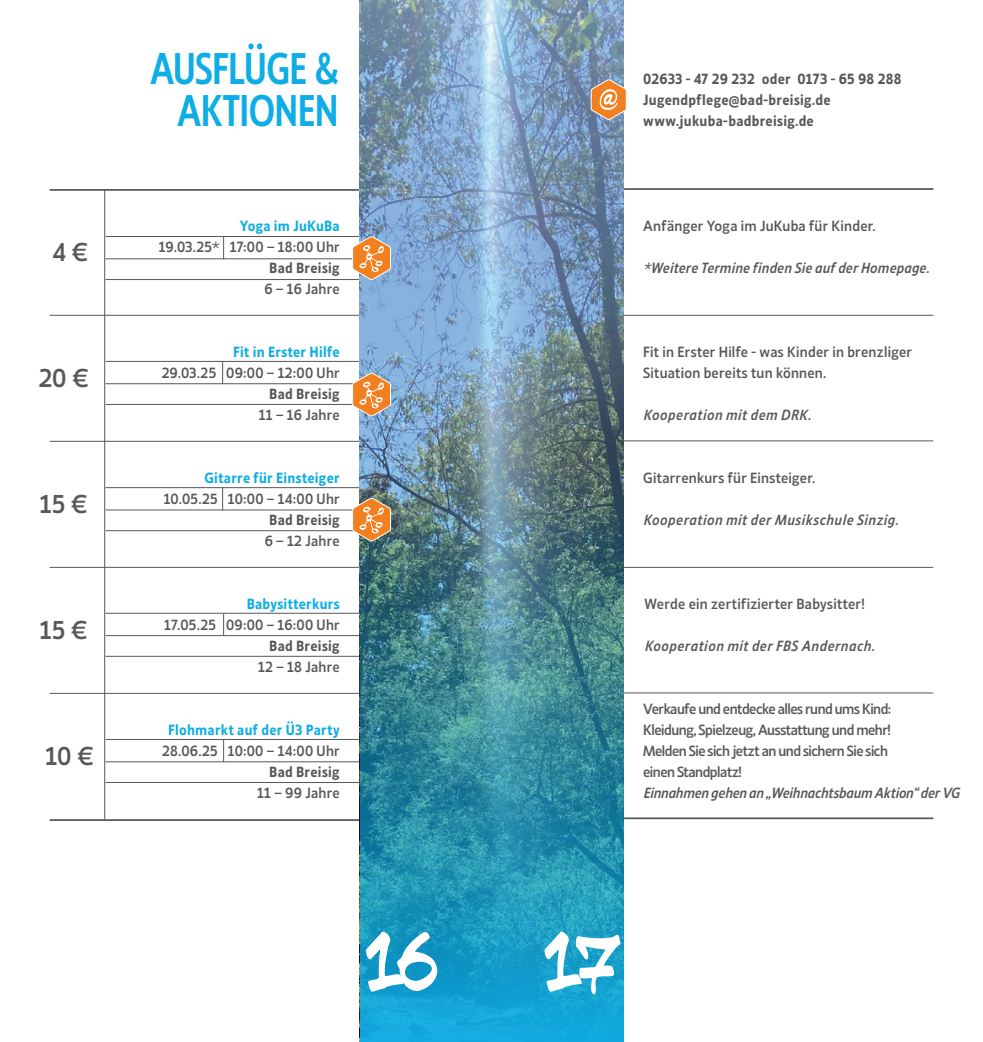
<style>
.page{position:relative;width:983px;height:1042px;background:#fff}
.page>*{position:absolute;margin:0;border:0;box-sizing:border-box;transform-origin:0 0}
.t1{font:84px "Subway Paris SC";color:#fff}
.t2{font:42px/42px "Ligurino Cd Rg";letter-spacing:-.015em;color:#0eade5;text-align:right}
.t3{font:24.5px "Ligurino Rg";color:#57585a}
.t4{font:14px/21px "Ligurino Rg";letter-spacing:.015em;color:#57585a}
.t5{font:700 14px/21px "Ligurino Rg";letter-spacing:.02em;color:#57585a}
.t6{font:14px/21px "Ligurino Rg";letter-spacing:-.035em;color:#57585a}
.t7{font:italic 14px "Ligurino Rg";letter-spacing:.015em;color:#57585a}
.t8{font:700 14px "Ligurino Rg";letter-spacing:.015em;color:#0eade5}
.t9{font:italic 14px "Ligurino Rg";letter-spacing:-.035em;color:#57585a}
.t10{font:italic 14px "Ligurino Rg";letter-spacing:-.005em;color:#57585a}
</style>
<div class="page">
<hr style="left:50px;top:315px;width:311px;height:1px;background:#57585a">
<hr style="left:622px;top:315px;width:311px;height:1px;background:#57585a">
<hr style="left:50px;top:189px;width:311px;height:2px;background:#57585a">
<hr style="left:622px;top:188px;width:311px;height:2px;background:#57585a">
<hr style="left:50px;top:441px;width:311px;height:1px;background:#57585a">
<hr style="left:622px;top:440px;width:311px;height:1px;background:#57585a">
<hr style="left:50px;top:567px;width:311px;height:1px;background:#57585a">
<hr style="left:622px;top:567px;width:311px;height:1px;background:#57585a">
<hr style="left:50px;top:693px;width:311px;height:1px;background:#57585a">
<hr style="left:622px;top:692px;width:311px;height:1px;background:#57585a">
<hr style="left:50px;top:819px;width:311px;height:2px;background:#57585a">
<hr style="left:622px;top:817px;width:311px;height:2px;background:#57585a">
<hr style="left:105px;top:236px;width:256px;height:1px;background:#57585a">
<hr style="left:105px;top:258px;width:256px;height:1px;background:#57585a">
<hr style="left:105px;top:279px;width:256px;height:1px;background:#57585a">
<svg style="left:223px;top:237px;width:1px;height:21px"></svg>
<hr style="left:105px;top:361px;width:256px;height:1px;background:#57585a">
<hr style="left:105px;top:383px;width:256px;height:1px;background:#57585a">
<hr style="left:105px;top:404px;width:256px;height:1px;background:#57585a">
<svg style="left:222px;top:362px;width:1px;height:21px"></svg>
<hr style="left:105px;top:487px;width:256px;height:1px;background:#57585a">
<hr style="left:105px;top:510px;width:256px;height:1px;background:#57585a">
<hr style="left:105px;top:530px;width:256px;height:1px;background:#57585a">
<svg style="left:222px;top:488px;width:1px;height:22px"></svg>
<hr style="left:105px;top:613px;width:256px;height:1px;background:#57585a">
<hr style="left:105px;top:635px;width:256px;height:1px;background:#57585a">
<hr style="left:105px;top:656px;width:256px;height:1px;background:#57585a">
<svg style="left:223px;top:614px;width:1px;height:21px"></svg>
<hr style="left:105px;top:739px;width:256px;height:1px;background:#57585a">
<hr style="left:105px;top:761px;width:256px;height:1px;background:#57585a">
<hr style="left:105px;top:782px;width:256px;height:1px;background:#57585a">
<svg style="left:223px;top:740px;width:1px;height:21px"></svg>
<hr style="left:104px;top:189px;width:1px;height:630px;background:#57585a">
<img style="left:359px;top:0;width:264px;height:424px">
<img style="left:359px;top:424px;width:264px;height:618px">
<svg style="left:590px;top:78px;width:37px;height:43px;background:#d49e75"></svg>
<svg style="left:351px;top:372px;width:40px;height:45px"></svg>
<svg style="left:351px;top:497px;width:40px;height:45px"></svg>
<svg style="left:351px;top:235px;width:40px;height:46px"></svg>
<h3 class="t3" style="left:52px;top:232px;width:37px">4 €</h3>
<h3 class="t3" style="left:39px;top:358px;width:51px">20 €</h3>
<h3 class="t3" style="left:40px;top:484px;width:49px">15 €</h3>
<h3 class="t3" style="left:40px;top:610px;width:49px">15 €</h3>
<h3 class="t3" style="left:46px;top:736px;width:50px">10 €</h3>
<h2 class="t2" style="left:150px;top:43px;width:190px">AUSFLÜGE &amp;<br>AKTIONEN</h2>
<p class="t8" style="left:240px;top:214px;width:101px">Yoga im JuKuBa</p>
<p class="t4" style="left:159px;top:235px;width:182px">19.03.25* 17:00 – 18:00 Uhr</p>
<p class="t5" style="left:269px;top:256px;width:72px">Bad Breisig</p>
<p class="t4" style="left:264px;top:277px;width:77px">6 – 16 Jahre</p>
<p class="t8" style="left:233px;top:340px;width:108px">Fit in Erster Hilfe</p>
<p class="t4" style="left:162px;top:361px;width:179px">29.03.25 09:00 – 12:00 Uhr</p>
<p class="t5" style="left:269px;top:382px;width:72px">Bad Breisig</p>
<p class="t4" style="left:259px;top:403px;width:82px">11 – 16 Jahre</p>
<p class="t8" style="left:204px;top:466px;width:137px">Gitarre für Einsteiger</p>
<p class="t4" style="left:164px;top:487px;width:177px">10.05.25 10:00 – 14:00 Uhr</p>
<p class="t5" style="left:269px;top:508px;width:72px">Bad Breisig</p>
<p class="t4" style="left:265px;top:529px;width:76px">6 – 12 Jahre</p>
<p class="t8" style="left:247px;top:592px;width:94px">Babysitterkurs</p>
<p class="t4" style="left:164px;top:613px;width:177px">17.05.25 09:00 – 16:00 Uhr</p>
<p class="t5" style="left:269px;top:634px;width:72px">Bad Breisig</p>
<p class="t4" style="left:258px;top:655px;width:83px">12 – 18 Jahre</p>
<p class="t8" style="left:168px;top:718px;width:173px">Flohmarkt auf der Ü3 Party</p>
<p class="t4" style="left:162px;top:739px;width:179px">28.06.25 10:00 – 14:00 Uhr</p>
<p class="t5" style="left:269px;top:760px;width:72px">Bad Breisig</p>
<p class="t4" style="left:257px;top:781px;width:84px">11 – 99 Jahre</p>
<p class="t5" style="left:643px;top:67px;width:260px">02633 - 47 29 232 oder 0173 - 65 98 288<br>Jugendpflege@bad-breisig.de www.jukuba-badbreisig.de</p>
<p class="t4" style="left:643px;top:214px;width:234px">Anfänger Yoga im JuKuba für Kinder.</p>
<p class="t10" style="left:643px;top:256px;width:288px">*Weitere Termine finden Sie auf der Homepage.</p>
<p class="t4" style="left:643px;top:340px;width:270px">Fit in Erster Hilfe - was Kinder in brenzliger<br>Situation bereits tun können.</p>
<p class="t7" style="left:643px;top:403px;width:170px">Kooperation mit dem DRK.</p>
<p class="t4" style="left:643px;top:466px;width:174px">Gitarrenkurs für Einsteiger.</p>
<p class="t7" style="left:643px;top:508px;width:257px">Kooperation mit der Musikschule Sinzig.</p>
<p class="t4" style="left:644px;top:592px;width:222px">Werde ein zertifizierter Babysitter!</p>
<p class="t7" style="left:644px;top:634px;width:232px">Kooperation mit der FBS Andernach.</p>
<p class="t6" style="left:643px;top:697px;width:249px">Verkaufe und entdecke alles rund ums Kind:<br>Kleidung, Spielzeug, Ausstattung und mehr!<br>Melden Sie sich jetzt an und sichern Sie sich einen Standplatz!</p>
<p class="t9" style="left:643px;top:781px;width:318px">Einnahmen gehen an „Weihnachtsbaum Aktion“ der VG</p>
<h1 class="t1" style="left:366px;top:905px;width:71px">16</h1>
<h1 class="t1" style="left:545px;top:905px;width:74px">17</h1>
</div>
